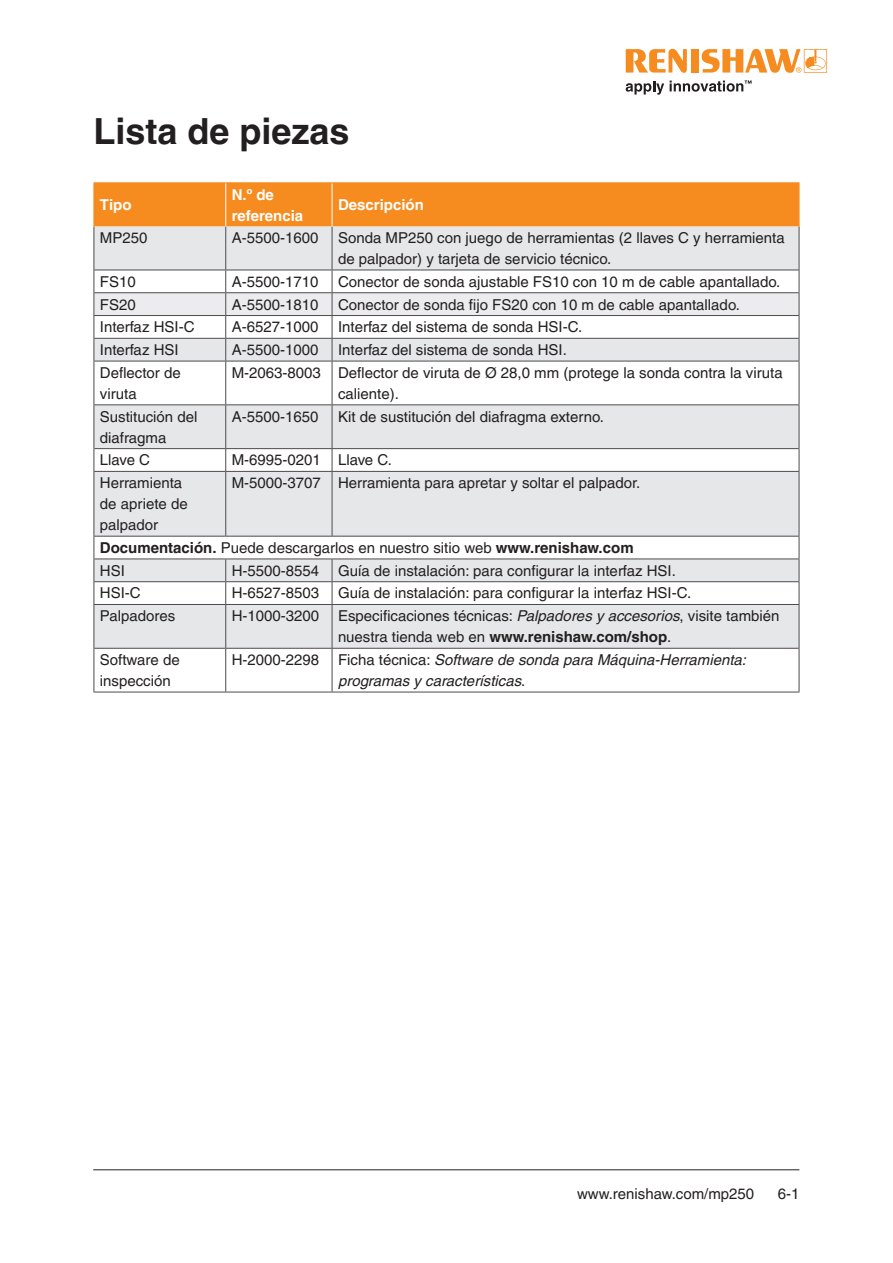
<style>
.page{position:relative;width:893px;height:1263px;background:#fff}
.page>*{position:absolute;margin:0;border:0;box-sizing:border-box;transform-origin:0 0}
.Section_heading_24pt_bold{font:700 36px "Helvetica LT Pro";color:#231f20}
.Table_body_left_aligned_10pt{font:15px/21px "Helvetica LT Pro";color:#231f20}
.Table_body_left_aligned_10pt-2{font:italic 15px/21px "Helvetica LT Pro";color:#231f20}
.Inside_Table_header_left_aligned_10pt{font:700 15px/21px "Helvetica LT Pro";color:#fff}
.s1{font-weight:700}
.s2{font-style:italic}
.s3{font-style:normal}
</style>
<div class="page">
<hr style="left:93px;top:1169px;width:706px;height:1px;background:#231f20">
<svg style="left:626px;top:81px;width:38px;height:14px"></svg>
<svg style="left:626px;top:49px;width:61px;height:24px"></svg>
<div style="left:691px;top:49px;width:8px;height:24px;background:#f68c1f"></div>
<svg style="left:702px;top:49px;width:125px;height:24px"></svg>
<svg style="left:670px;top:80px;width:82px;height:12px"></svg>
<div style="left:95px;top:183px;width:704px;height:44px;background:#f68c1f"></div>
<div style="left:95px;top:227px;width:704px;height:43px;background:#e6e7e9"></div>
<svg style="left:95px;top:405px;width:704px;height:287px;fill:#e6e7e9"></svg>
<hr style="left:225px;top:183px;width:1px;height:44px;background:#fff">
<hr style="left:332px;top:227px;width:1px;height:43px;background:#4d4b4d">
<hr style="left:799px;top:227px;width:1px;height:43px;background:#4d4b4d">
<hr style="left:332px;top:183px;width:1px;height:44px;background:#fff">
<hr style="left:94px;top:405px;width:1px;height:44px;background:#4d4b4d">
<hr style="left:94px;top:472px;width:1px;height:64px;background:#4d4b4d">
<hr style="left:225px;top:405px;width:1px;height:43px;background:#4d4b4d">
<hr style="left:225px;top:472px;width:1px;height:64px;background:#4d4b4d">
<hr style="left:332px;top:405px;width:1px;height:43px;background:#4d4b4d">
<hr style="left:332px;top:472px;width:1px;height:64px;background:#4d4b4d">
<hr style="left:799px;top:405px;width:1px;height:44px;background:#4d4b4d">
<hr style="left:799px;top:472px;width:1px;height:64px;background:#4d4b4d">
<hr style="left:94px;top:227px;width:1px;height:43px;background:#4d4b4d">
<hr style="left:225px;top:227px;width:1px;height:43px;background:#4d4b4d">
<svg style="left:94px;top:270px;width:706px;height:135px"></svg>
<hr style="left:94px;top:361px;width:132px;height:1px;background:#4d4b4d">
<hr style="left:226px;top:361px;width:106px;height:1px;background:#4d4b4d">
<hr style="left:332px;top:361px;width:467px;height:1px;background:#4d4b4d">
<hr style="left:94px;top:404px;width:132px;height:1px;background:#4d4b4d">
<hr style="left:226px;top:404px;width:106px;height:1px;background:#4d4b4d">
<hr style="left:332px;top:404px;width:467px;height:1px;background:#4d4b4d">
<svg style="left:94px;top:449px;width:1px;height:22px"></svg>
<hr style="left:94px;top:448px;width:132px;height:1px;background:#4d4b4d">
<hr style="left:226px;top:448px;width:106px;height:1px;background:#4d4b4d">
<hr style="left:332px;top:448px;width:467px;height:1px;background:#4d4b4d">
<svg style="left:225px;top:449px;width:1px;height:22px"></svg>
<svg style="left:332px;top:449px;width:1px;height:22px"></svg>
<svg style="left:799px;top:449px;width:1px;height:22px"></svg>
<hr style="left:94px;top:471px;width:132px;height:1px;background:#4d4b4d">
<hr style="left:94px;top:536px;width:132px;height:1px;background:#4d4b4d">
<hr style="left:226px;top:536px;width:106px;height:1px;background:#4d4b4d">
<hr style="left:332px;top:536px;width:467px;height:1px;background:#4d4b4d">
<hr style="left:226px;top:471px;width:106px;height:1px;background:#4d4b4d">
<hr style="left:332px;top:471px;width:467px;height:1px;background:#4d4b4d">
<svg style="left:94px;top:536px;width:1px;height:68px"></svg>
<hr style="left:94px;top:559px;width:132px;height:1px;background:#4d4b4d">
<hr style="left:226px;top:559px;width:106px;height:1px;background:#4d4b4d">
<hr style="left:332px;top:559px;width:467px;height:1px;background:#4d4b4d">
<svg style="left:225px;top:559px;width:1px;height:45px"></svg>
<svg style="left:332px;top:559px;width:1px;height:45px"></svg>
<svg style="left:799px;top:536px;width:1px;height:68px"></svg>
<hr style="left:94px;top:605px;width:1px;height:43px;background:#4d4b4d">
<hr style="left:94px;top:581px;width:132px;height:1px;background:#4d4b4d">
<hr style="left:94px;top:604px;width:132px;height:1px;background:#4d4b4d">
<hr style="left:226px;top:581px;width:106px;height:1px;background:#4d4b4d">
<hr style="left:226px;top:604px;width:106px;height:1px;background:#4d4b4d">
<hr style="left:332px;top:581px;width:467px;height:1px;background:#4d4b4d">
<hr style="left:332px;top:604px;width:467px;height:1px;background:#4d4b4d">
<hr style="left:225px;top:605px;width:1px;height:43px;background:#4d4b4d">
<hr style="left:332px;top:605px;width:1px;height:43px;background:#4d4b4d">
<hr style="left:799px;top:605px;width:1px;height:43px;background:#4d4b4d">
<hr style="left:94px;top:648px;width:1px;height:44px;background:#4d4b4d">
<hr style="left:94px;top:648px;width:132px;height:1px;background:#4d4b4d">
<hr style="left:226px;top:648px;width:106px;height:1px;background:#4d4b4d">
<hr style="left:332px;top:648px;width:467px;height:1px;background:#4d4b4d">
<hr style="left:225px;top:649px;width:1px;height:43px;background:#4d4b4d">
<hr style="left:332px;top:649px;width:1px;height:43px;background:#4d4b4d">
<hr style="left:799px;top:648px;width:1px;height:44px;background:#4d4b4d">
<hr style="left:94px;top:692px;width:132px;height:1px;background:#4d4b4d">
<hr style="left:226px;top:692px;width:106px;height:1px;background:#4d4b4d">
<hr style="left:332px;top:692px;width:467px;height:1px;background:#4d4b4d">
<hr style="left:94px;top:183px;width:1px;height:44px;background:#f68c1f">
<hr style="left:94px;top:182px;width:132px;height:1px;background:#f68c1f">
<hr style="left:226px;top:182px;width:106px;height:1px;background:#f68c1f">
<hr style="left:332px;top:182px;width:467px;height:1px;background:#f68c1f">
<hr style="left:799px;top:183px;width:1px;height:44px;background:#f68c1f">
<p class="Section_heading_24pt_bold" style="left:94px;top:109px;width:258px">Lista de piezas</p>
<p class="Inside_Table_header_left_aligned_10pt" style="left:100px;top:194px;width:33px">Tipo</p>
<p class="Inside_Table_header_left_aligned_10pt" style="left:232px;top:184px;width:73px">N.º de referencia</p>
<p class="Inside_Table_header_left_aligned_10pt" style="left:338px;top:194px;width:87px">Descripción</p>
<p class="Table_body_left_aligned_10pt" style="left:100px;top:227px;width:49px">MP250</p>
<p class="Table_body_left_aligned_10pt" style="left:232px;top:227px;width:88px">A-5500-1600</p>
<p class="Table_body_left_aligned_10pt" style="left:338px;top:227px;width:448px">Sonda MP250 con juego de herramientas (2 llaves C y herramienta de palpador) y tarjeta de servicio técnico.</p>
<p class="Table_body_left_aligned_10pt" style="left:100px;top:271px;width:37px">FS10</p>
<p class="Table_body_left_aligned_10pt" style="left:232px;top:271px;width:88px">A-5500-1710</p>
<p class="Table_body_left_aligned_10pt" style="left:338px;top:271px;width:441px">Conector de sonda ajustable FS10 con 10 m de cable apantallado.</p>
<p class="Table_body_left_aligned_10pt" style="left:100px;top:294px;width:37px">FS20</p>
<p class="Table_body_left_aligned_10pt" style="left:232px;top:294px;width:88px">A-5500-1810</p>
<p class="Table_body_left_aligned_10pt" style="left:338px;top:294px;width:403px">Conector de sonda fijo FS20 con 10 m de cable apantallado.</p>
<p class="Table_body_left_aligned_10pt" style="left:100px;top:316px;width:96px">Interfaz HSI-C</p>
<p class="Table_body_left_aligned_10pt" style="left:232px;top:316px;width:88px">A-6527-1000</p>
<p class="Table_body_left_aligned_10pt" style="left:338px;top:316px;width:243px">Interfaz del sistema de sonda HSI-C.</p>
<p class="Table_body_left_aligned_10pt" style="left:100px;top:339px;width:80px">Interfaz HSI</p>
<p class="Table_body_left_aligned_10pt" style="left:232px;top:339px;width:88px">A-5500-1000</p>
<p class="Table_body_left_aligned_10pt" style="left:338px;top:339px;width:228px">Interfaz del sistema de sonda HSI.</p>
<p class="Table_body_left_aligned_10pt" style="left:100px;top:362px;width:82px">Deflector de viruta</p>
<p class="Table_body_left_aligned_10pt" style="left:232px;top:362px;width:91px">M-2063-8003</p>
<p class="Table_body_left_aligned_10pt" style="left:338px;top:362px;width:446px">Deflector de viruta de Ø 28,0 mm (protege la sonda contra la viruta caliente).</p>
<p class="Table_body_left_aligned_10pt" style="left:100px;top:406px;width:99px">Sustitución del diafragma</p>
<p class="Table_body_left_aligned_10pt" style="left:232px;top:406px;width:88px">A-5500-1650</p>
<p class="Table_body_left_aligned_10pt" style="left:338px;top:406px;width:265px">Kit de sustitución del diafragma externo.</p>
<p class="Table_body_left_aligned_10pt" style="left:100px;top:450px;width:52px">Llave C</p>
<p class="Table_body_left_aligned_10pt" style="left:232px;top:450px;width:91px">M-6995-0201</p>
<p class="Table_body_left_aligned_10pt" style="left:338px;top:450px;width:53px">Llave C.</p>
<p class="Table_body_left_aligned_10pt" style="left:100px;top:472px;width:89px">Herramienta de apriete de palpador</p>
<p class="Table_body_left_aligned_10pt" style="left:232px;top:472px;width:91px">M-5000-3707</p>
<p class="Table_body_left_aligned_10pt" style="left:338px;top:472px;width:301px">Herramienta para apretar y soltar el palpador.</p>
<p class="Table_body_left_aligned_10pt" style="left:100px;top:537px;width:535px"><span class="s1">Documentación.</span> Puede descargarlos en nuestro sitio web <span class="s1">www.renishaw.com</span></p>
<p class="Table_body_left_aligned_10pt" style="left:100px;top:560px;width:27px">HSI</p>
<p class="Table_body_left_aligned_10pt" style="left:232px;top:560px;width:89px">H-5500-8554</p>
<p class="Table_body_left_aligned_10pt" style="left:338px;top:560px;width:339px">Guía de instalación: para configurar la interfaz HSI.</p>
<p class="Table_body_left_aligned_10pt" style="left:100px;top:583px;width:42px">HSI-C</p>
<p class="Table_body_left_aligned_10pt" style="left:232px;top:583px;width:89px">H-6527-8503</p>
<p class="Table_body_left_aligned_10pt" style="left:338px;top:583px;width:355px">Guía de instalación: para configurar la interfaz HSI-C.</p>
<p class="Table_body_left_aligned_10pt" style="left:100px;top:605px;width:77px">Palpadores</p>
<p class="Table_body_left_aligned_10pt" style="left:232px;top:605px;width:89px">H-1000-3200</p>
<p class="Table_body_left_aligned_10pt" style="left:338px;top:605px;width:443px">Especificaciones técnicas: <span class="s2">Palpadores y accesorios</span>, visite también nuestra tienda web en <span class="s1">www.renishaw.com/shop</span>.</p>
<p class="Table_body_left_aligned_10pt" style="left:100px;top:649px;width:81px">Software de inspección</p>
<p class="Table_body_left_aligned_10pt" style="left:232px;top:649px;width:89px">H-2000-2298</p>
<p class="Table_body_left_aligned_10pt-2" style="left:338px;top:649px;width:410px"><span class="s3">Ficha técnica:</span> Software de sonda para Máquina-Herramienta: programas y características<span class="s3">.</span></p>
<p class="Table_body_left_aligned_10pt" style="left:577px;top:1183px;width:179px">www.renishaw.com/mp250</p>
<p class="Table_body_left_aligned_10pt" style="left:778px;top:1183px;width:23px">6-1</p>
</div>
